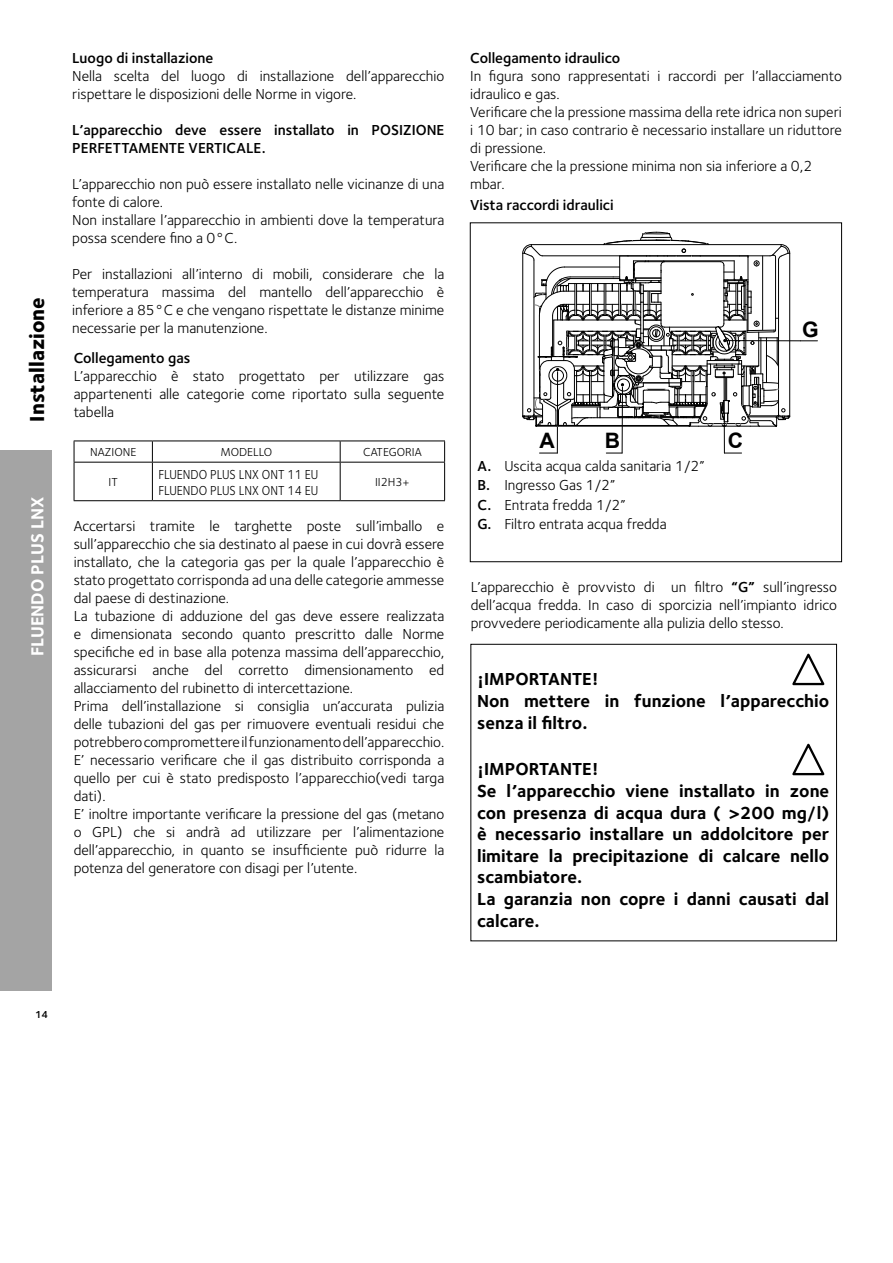
<style>
.page{position:relative;width:893px;height:1263px;background:#fff}
.page>*{position:absolute;margin:0;border:0;box-sizing:border-box;transform-origin:0 0}
.t1{font:700 21.3px "Arial";color:#000}
.t2{font:800 21px "Foundry Sterling";color:#000}
.t3{font:700 18px/21.6px "Foundry Sterling";color:#000}
.t4{font:700 18px "Foundry Sterling";color:#fff}
.t5{font:15px/18px "Foundry Sterling";color:#000}
.t6{font:600 15px/18px "Foundry Sterling";color:#000}
.t7{font:13.5px/16.2px "Foundry Sterling";color:#000;scale:.9 1}
.t8{font:12px "Foundry Sterling";color:#000}
.t9{font:600 10.5px "Foundry Sterling";color:#000}
.s1{font-weight:600}
</style>
<div class="page">
<div style="left:0;top:451px;width:51px;height:540px;background:#a4a4a4"></div>
<svg style="left:74px;top:442px;width:1px;height:20px"></svg>
<hr style="left:74px;top:441px;width:78px;height:1px;background:#000">
<hr style="left:152px;top:441px;width:188px;height:1px;background:#000">
<svg style="left:152px;top:441px;width:1px;height:21px"></svg>
<svg style="left:340px;top:442px;width:1px;height:20px"></svg>
<hr style="left:340px;top:441px;width:105px;height:1px;background:#000">
<svg style="left:444px;top:441px;width:1px;height:21px"></svg>
<hr style="left:74px;top:462px;width:1px;height:38px;background:#000">
<hr style="left:74px;top:462px;width:78px;height:1px;background:#000">
<hr style="left:152px;top:462px;width:188px;height:1px;background:#000">
<hr style="left:152px;top:500px;width:188px;height:1px;background:#000">
<hr style="left:152px;top:462px;width:1px;height:38px;background:#000">
<hr style="left:340px;top:462px;width:1px;height:38px;background:#000">
<hr style="left:340px;top:462px;width:105px;height:1px;background:#000">
<hr style="left:340px;top:500px;width:105px;height:1px;background:#000">
<hr style="left:444px;top:462px;width:1px;height:38px;background:#000">
<hr style="left:74px;top:500px;width:78px;height:1px;background:#000">
<div style="left:470px;top:222px;width:372px;height:340px;border:1px solid #000"></div>
<svg style="left:539px;top:453px;width:18px;height:1px"></svg>
<hr style="left:557px;top:374px;width:1px;height:79px;background:#000">
<svg style="left:606px;top:453px;width:16px;height:1px"></svg>
<hr style="left:622px;top:389px;width:1px;height:64px;background:#000">
<svg style="left:724px;top:453px;width:18px;height:1px"></svg>
<hr style="left:724px;top:377px;width:1px;height:76px;background:#000">
<svg style="left:800px;top:341px;width:17px;height:1px"></svg>
<hr style="left:729px;top:340px;width:71px;height:1px;background:#000">
<svg style="left:522px;top:232px;width:268px;height:195px"></svg>
<svg style="left:792px;top:653px;width:33px;height:32px"></svg>
<svg style="left:792px;top:743px;width:33px;height:32px"></svg>
<div style="left:471px;top:644px;width:366px;height:297px;border:1px solid #000"></div>
<h2 class="t2" style="left:22px;top:421px;width:126px;rotate:-90deg">Installazione</h2>
<p class="t4" style="left:25px;top:656px;width:161px;rotate:-90deg">FLUENDO PLUS LNX</p>
<p class="t6" style="left:72px;top:48px;width:143px">Luogo di installazione</p>
<p class="t5" style="left:72px;top:66px;width:374px">Nella scelta del luogo di installazione dell’apparecchio rispettare le disposizioni delle Norme in vigore.</p>
<p class="t6" style="left:72px;top:120px;width:374px">L’apparecchio deve essere installato in POSIZIONE<br>PERFETTAMENTE VERTICALE.</p>
<p class="t5" style="left:72px;top:174px;width:374px">L’apparecchio non può essere installato nelle vicinanze di una fonte di calore.<br>Non installare l’apparecchio in ambienti dove la temperatura possa scendere fino a 0°C.</p>
<p class="t5" style="left:72px;top:264px;width:374px;text-align:justify">Per installazioni all’interno di mobili, considerare che la temperatura massima del mantello dell’apparecchio è inferiore a 85°C e che vengano rispettate le distanze minime necessarie per la manutenzione.</p>
<p class="t6" style="left:74px;top:348px;width:118px">Collegamento gas</p>
<p class="t5" style="left:74px;top:366px;width:372px;text-align:justify">L’apparecchio è stato progettato per utilizzare gas appartenenti alle categorie come riportato sulla seguente tabella</p>
<p class="t8" style="left:90px;top:444px;width:48px">NAZIONE</p>
<p class="t8" style="left:220px;top:444px;width:53px">MODELLO</p>
<p class="t8" style="left:363px;top:444px;width:60px">CATEGORIA</p>
<p class="t8" style="left:109px;top:474px;width:11px">IT</p>
<p class="t7" style="left:158px;top:465px;width:179px">FLUENDO PLUS LNX ONT 11 EU<br>FLUENDO PLUS LNX ONT 14 EU</p>
<p class="t8" style="left:375px;top:473px;width:36px">II2H3+</p>
<p class="t5" style="left:74px;top:517px;width:372px">Accertarsi tramite le targhette poste sull’imballo e sull’apparecchio che sia destinato al paese in cui dovrà essere installato, che la categoria gas per la quale l’apparecchio è stato progettato corrisponda ad una delle categorie ammesse dal paese di destinazione.<br>La tubazione di adduzione del gas deve essere realizzata e dimensionata secondo quanto prescritto dalle Norme specifiche ed in base alla potenza massima dell’apparecchio, assicurarsi anche del corretto dimensionamento ed allacciamento del rubinetto di intercettazione.<br>Prima dell’installazione si consiglia un’accurata pulizia delle tubazioni del gas per rimuovere eventuali residui che potrebbero compromettere il funzionamento dell’apparecchio.<br>E’ necessario verificare che il gas distribuito corrisponda a quello per cui è stato predisposto l’apparecchio(vedi targa dati).<br>E’ inoltre importante verificare la pressione del gas (metano o GPL) che si andrà ad utilizzare per l’alimentazione dell’apparecchio, in quanto se insufficiente può ridurre la potenza del generatore con disagi per l’utente.</p>
<p class="t6" style="left:470px;top:48px;width:152px">Collegamento idraulico</p>
<p class="t5" style="left:470px;top:66px;width:373px">In figura sono rappresentati i raccordi per l’allacciamento idraulico e gas.<br>Verificare che la pressione massima della rete idrica non superi i 10 bar; in caso contrario è necessario installare un riduttore di pressione.<br>Verificare che la pressione minima non sia inferiore a 0,2 mbar.</p>
<p class="t6" style="left:470px;top:196px;width:145px">Vista raccordi idraulici</p>
<h1 class="t1" style="left:540px;top:426px;width:17px">A</h1>
<h1 class="t1" style="left:605px;top:426px;width:17px">B</h1>
<h1 class="t1" style="left:728px;top:426px;width:17px">C</h1>
<p class="t5" style="left:477px;top:455px;width:229px;line-height:19.5px"><span class="s1">A.</span> Uscita acqua calda sanitaria 1/2”<br><span class="s1">B.</span> Ingresso Gas 1/2”<br><span class="s1">C.</span> Entrata fredda 1/2”<br><span class="s1">G.</span> Filtro entrata acqua fredda</p>
<h1 class="t1" style="left:802px;top:316px;width:18px">G</h1>
<p class="t5" style="left:471px;top:578px;width:368px;text-align:justify">L’apparecchio è provvisto di un filtro <span class="s1">“G”</span> sull’ingresso dell’acqua fredda. In caso di sporcizia nell’impianto idrico provvedere periodicamente alla pulizia dello stesso.</p>
<p class="t3" style="left:477px;top:668px;width:354px">¡IMPORTANTE!<br>Non mettere in funzione l’apparecchio senza il filtro.</p>
<p class="t3" style="left:477px;top:758px;width:354px">¡IMPORTANTE!<br>Se l’apparecchio viene installato in zone con presenza di acqua dura ( &gt;200 mg/l) è necessario installare un addolcitore per limitare la precipitazione di calcare nello scambiatore.<br>La garanzia non copre i danni causati dal calcare.</p>
<p class="t9" style="left:35px;top:1007px;width:15px">14</p>
</div>
